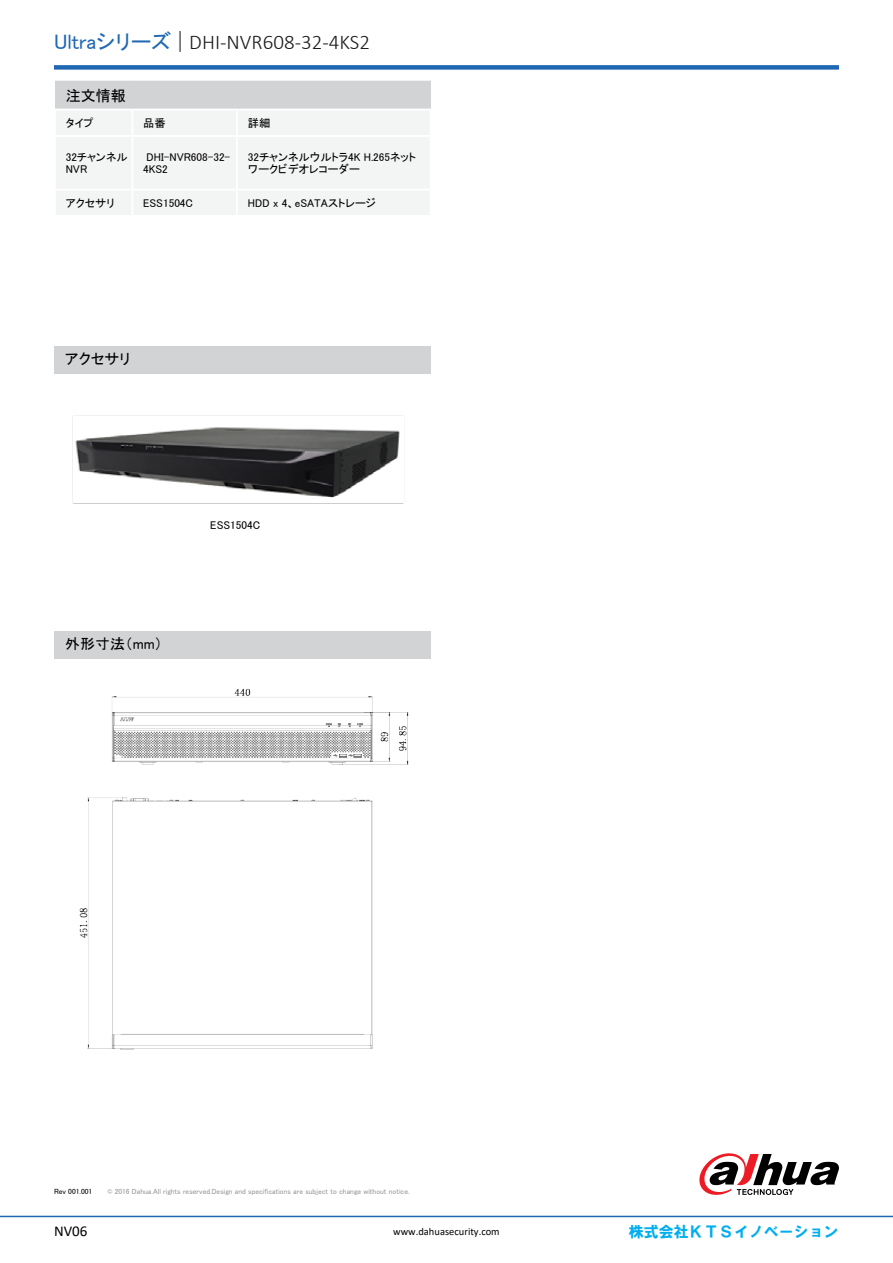
<style>
.page{position:relative;width:893px;height:1263px;background:#fff}
.page>*{position:absolute;margin:0;border:0;box-sizing:border-box;transform-origin:0 0}
.t1{font:300 21px "Calibri";color:#1a1a1a}
.t2{font:15px "MS P Gothic";color:#000}
.t3{font:15px "HG Soei Kakugothic UB";color:#00aeef}
.t4{font:15px "Calibri";color:#000}
.t5{font:11.25px/12px "MS P Gothic";color:#000}
.t6{font:10.5px "Calibri";color:#000}
.t7{font:7.5px "MS P Gothic";color:#939598}
.t8{font:7.5px "MS P Gothic";color:#000}
.s1{font-family:"MS P Gothic";font-weight:400;color:#2068b3}
.s2{font-family:"MS P Gothic";font-weight:400;color:#626466}
</style>
<div class="page">
<div style="left:54px;top:65px;width:785px;height:5px;background:#2068b3"></div>
<div style="left:55px;top:80px;width:376px;height:30px;background:#d1d3d4"></div>
<div style="left:56px;top:111px;width:373px;height:104px;background:#f3f4f4"></div>
<hr style="left:55px;top:80px;width:77px;height:1px;background:#fff">
<hr style="left:132px;top:80px;width:105px;height:1px;background:#fff">
<hr style="left:237px;top:80px;width:194px;height:1px;background:#fff">
<hr style="left:54px;top:109px;width:78px;height:1px;background:#fff">
<hr style="left:54px;top:135px;width:78px;height:2px;background:#fff">
<hr style="left:54px;top:189px;width:78px;height:2px;background:#fff">
<hr style="left:132px;top:109px;width:105px;height:1px;background:#fff">
<hr style="left:131px;top:110px;width:2px;height:25px;background:#fff">
<hr style="left:237px;top:109px;width:195px;height:1px;background:#fff">
<hr style="left:236px;top:110px;width:2px;height:25px;background:#fff">
<hr style="left:132px;top:135px;width:105px;height:2px;background:#fff">
<hr style="left:131px;top:137px;width:2px;height:52px;background:#fff">
<hr style="left:237px;top:135px;width:195px;height:2px;background:#fff">
<hr style="left:236px;top:137px;width:2px;height:52px;background:#fff">
<hr style="left:132px;top:189px;width:105px;height:2px;background:#fff">
<hr style="left:131px;top:191px;width:2px;height:24px;background:#fff">
<hr style="left:237px;top:189px;width:195px;height:2px;background:#fff">
<hr style="left:236px;top:191px;width:2px;height:24px;background:#fff">
<svg style="left:699px;top:1153px;width:140px;height:42px"></svg>
<img style="left:72px;top:415px;width:332px;height:89px">
<img style="left:79px;top:689px;width:330px;height:361px">
<div style="left:55px;top:346px;width:376px;height:28px;background:#d1d3d4"></div>
<div style="left:55px;top:631px;width:376px;height:28px;background:#d1d3d4"></div>
<hr style="left:0;top:1216px;width:893px;height:1px;background:#2068b3">
<h1 class="t1" style="left:54px;top:29px;width:318px"><span class="s1">Ultraシリーズ</span> <span class="s2">|</span> DHI-NVR608-32-4KS2</h1>
<h2 class="t2" style="left:66px;top:88px;width:61px">注文情報</h2>
<p class="t5" style="left:66px;top:117px;width:29px">タイプ</p>
<p class="t5" style="left:143px;top:117px;width:24px">品番</p>
<p class="t5" style="left:248px;top:117px;width:24px">詳細</p>
<p class="t5" style="left:66px;top:151px;width:63px">32チャンネル<br>NVR</p>
<p class="t5" style="left:143px;top:151px;width:89px;text-indent:3px">DHI-NVR608-32-<br>4KS2</p>
<p class="t5" style="left:248px;top:151px;width:170px">32チャンネルウルトラ4K H.265ネットワークビデオレコーダー</p>
<p class="t5" style="left:66px;top:197px;width:51px">アクセサリ</p>
<p class="t5" style="left:143px;top:197px;width:51px">ESS1504C</p>
<p class="t5" style="left:248px;top:197px;width:130px">HDD x 4、eSATAストレージ</p>
<h2 class="t2" style="left:65px;top:352px;width:67px">アクセサリ</h2>
<h2 class="t2" style="left:65px;top:636px;width:99px">外形寸法（mm）</h2>
<p class="t5" style="left:210px;top:519px;width:51px">ESS1504C</p>
<p class="t8" style="left:54px;top:1187px;width:40px">Rev 001.001</p>
<p class="t7" style="left:107px;top:1187px;width:304px">© 2016 Dahua.All rights reserved.Design and specifications are subject to change without notice.</p>
<h2 class="t4" style="left:54px;top:1221px;width:35px">NV06</h2>
<p class="t6" style="left:393px;top:1224px;width:108px">www.dahuasecurity.com</p>
<h2 class="t3" style="left:629px;top:1224px;width:212px">株式会社ＫＴＳイノベーション</h2>
</div>
